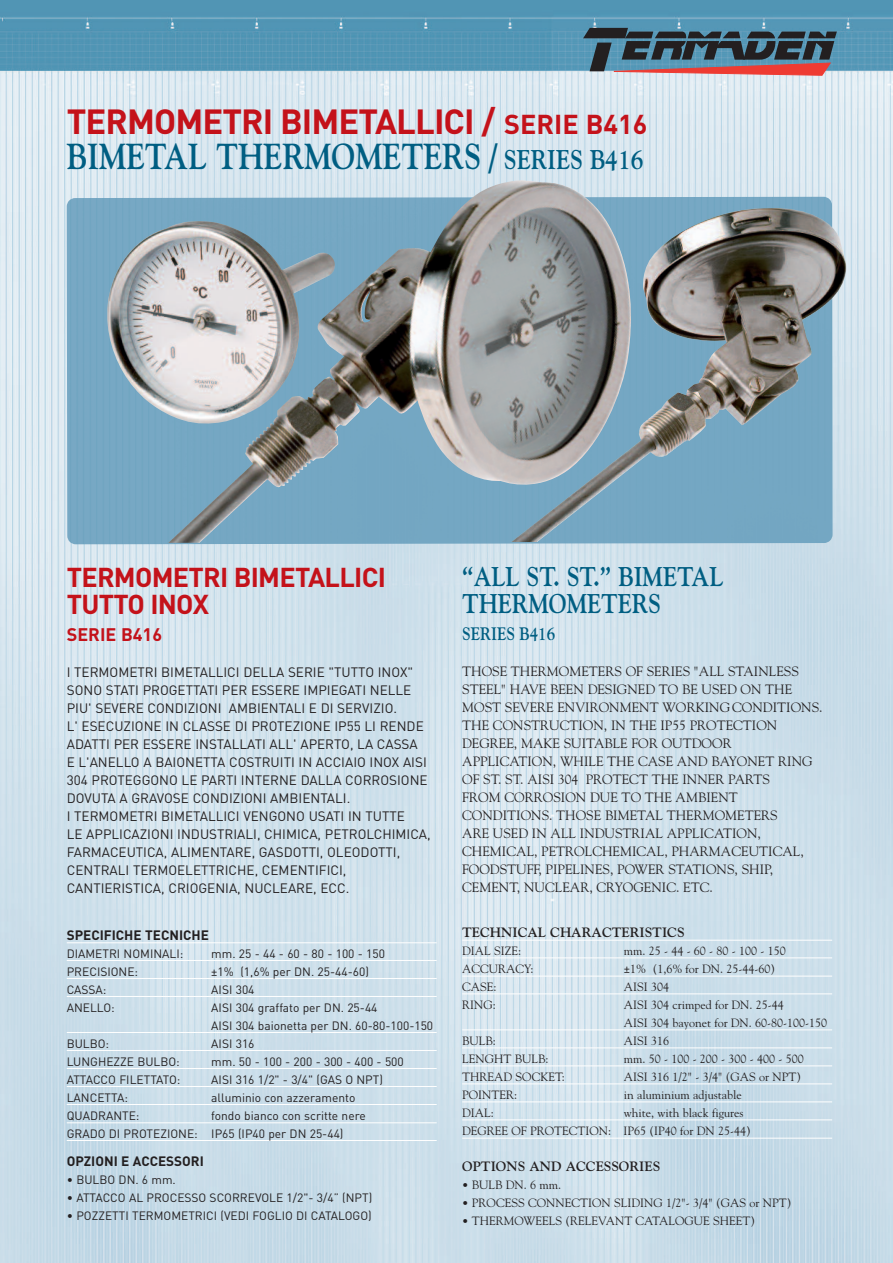
<style>
.page{position:relative;width:893px;height:1263px;background:#fff}
.page>*{position:absolute;margin:0;border:0;box-sizing:border-box;transform-origin:0 0}
.t1{font:700 36px "Goudy";color:#005e82;scale:.85 1}
.t2{font:700 34.5px "DIN";letter-spacing:-.025em;color:#c4121a}
.t3{font:700 27px/27px "DIN";letter-spacing:-.025em;color:#c4121a}
.t4{font:700 27px/27px "Goudy";color:#005e82;scale:.85 1}
.t5{font:700 18px "Goudy";color:#005e82;scale:.85 1}
.t6{font:700 18px "DIN";color:#c4121a}
.t7{font:13.5px/18px "DIN";color:#231f20}
.t8{font:13.5px/18px "Goudy";color:#231f20}
.t9{font:700 13.5px "Goudy";color:#231f20}
.t10{font:700 13.5px "DIN";color:#231f20}
.t11{font:12px/18px "DIN";color:#231f20}
.t12{font:12px/18px "Goudy";color:#231f20}
.s1{font-size:27px}
.s2{font-size:34.5px}
.s3{font-family:"DIN"}
</style>
<div class="page">
<img style="left:0;top:0;width:893px;height:1263px">
<svg style="left:583px;top:28px;width:254px;height:48px"></svg>
<div style="left:67px;top:197px;width:766px;height:347px;background:#77a8c4"></div>
<hr style="left:67px;top:942px;width:370px;height:1px;background:#fff">
<hr style="left:67px;top:960px;width:370px;height:1px;background:#fff">
<hr style="left:67px;top:978px;width:370px;height:1px;background:#fff">
<hr style="left:67px;top:996px;width:370px;height:1px;background:#fff">
<hr style="left:67px;top:1032px;width:370px;height:1px;background:#fff">
<hr style="left:67px;top:1050px;width:370px;height:1px;background:#fff">
<hr style="left:67px;top:1068px;width:370px;height:1px;background:#fff">
<hr style="left:67px;top:1086px;width:370px;height:1px;background:#fff">
<hr style="left:67px;top:1104px;width:370px;height:1px;background:#fff">
<hr style="left:67px;top:1122px;width:370px;height:1px;background:#fff">
<hr style="left:67px;top:1140px;width:370px;height:1px;background:#fff">
<hr style="left:462px;top:940px;width:370px;height:1px;background:#fff">
<hr style="left:462px;top:958px;width:370px;height:1px;background:#fff">
<hr style="left:462px;top:976px;width:370px;height:1px;background:#fff">
<hr style="left:462px;top:994px;width:370px;height:1px;background:#fff">
<hr style="left:462px;top:1030px;width:370px;height:1px;background:#fff">
<hr style="left:462px;top:1048px;width:370px;height:1px;background:#fff">
<hr style="left:462px;top:1066px;width:370px;height:1px;background:#fff">
<hr style="left:462px;top:1084px;width:370px;height:1px;background:#fff">
<hr style="left:462px;top:1102px;width:370px;height:1px;background:#fff">
<hr style="left:462px;top:1120px;width:370px;height:1px;background:#fff">
<hr style="left:462px;top:1138px;width:370px;height:1px;background:#fff">
<img style="left:635px;top:208px;width:211px;height:333px">
<img style="left:107px;top:221px;width:61px;height:202px">
<img style="left:168px;top:180px;width:467px;height:363px">
<h2 class="t2" style="left:67px;top:102px;width:582px">TERMOMETRI BIMETALLICI / <span class="s1">SERIE B416</span></h2>
<h1 class="t1" style="left:67px;top:135px;width:680px">BIMETAL THERMOMETERS <span class="s2">/</span> <span class="s1">SERIES B416</span></h1>
<h3 class="t3" style="left:67px;top:564px;width:321px">TERMOMETRI BIMETALLICI<br>TUTTO INOX</h3>
<h3 class="t6" style="left:67px;top:624px;width:97px">SERIE B416</h3>
<p class="t7" style="left:67px;top:664px;width:365px">I TERMOMETRI BIMETALLICI DELLA SERIE "TUTTO INOX" SONO STATI PROGETTATI PER ESSERE IMPIEGATI NELLE PIU' SEVERE CONDIZIONI AMBIENTALI E DI SERVIZIO.<br>L' ESECUZIONE IN CLASSE DI PROTEZIONE IP55 LI RENDE ADATTI PER ESSERE INSTALLATI ALL' APERTO, LA CASSA<br>E L'ANELLO A BAIONETTA COSTRUITI IN ACCIAIO INOX AISI 304 PROTEGGONO LE PARTI INTERNE DALLA CORROSIONE DOVUTA A GRAVOSE CONDIZIONI AMBIENTALI.<br>I TERMOMETRI BIMETALLICI VENGONO USATI IN TUTTE<br>LE APPLICAZIONI INDUSTRIALI, CHIMICA, PETROLCHIMICA, FARMACEUTICA, ALIMENTARE, GASDOTTI, OLEODOTTI, CENTRALI TERMOELETTRICHE, CEMENTIFICI, CANTIERISTICA, CRIOGENIA, NUCLEARE, ECC.</p>
<p class="t10" style="left:67px;top:927px;width:144px">SPECIFICHE TECNICHE</p>
<p class="t11" style="left:67px;top:944px;width:118px">DIAMETRI NOMINALI:</p>
<p class="t11" style="left:211px;top:944px;width:175px">mm.25-44-60-80-100-150</p>
<p class="t11" style="left:67px;top:962px;width:73px">PRECISIONE:</p>
<p class="t11" style="left:211px;top:962px;width:159px">±1% (1,6% per DN. 25-44-60)</p>
<p class="t11" style="left:67px;top:980px;width:41px">CASSA:</p>
<p class="t11" style="left:211px;top:980px;width:45px">AISI 304</p>
<p class="t11" style="left:67px;top:998px;width:49px">ANELLO:</p>
<p class="t11" style="left:211px;top:998px;width:223px">AISI 304 graffato per DN. 25-44<br>AISI 304 baionetta per DN. 60-80-100-150</p>
<p class="t11" style="left:67px;top:1034px;width:44px">BULBO:</p>
<p class="t11" style="left:211px;top:1034px;width:45px">AISI 316</p>
<p class="t11" style="left:67px;top:1052px;width:115px">LUNGHEZZE BULBO:</p>
<p class="t11" style="left:211px;top:1052px;width:194px">mm. 50 - 100 - 200 - 300 - 400 - 500</p>
<p class="t11" style="left:67px;top:1070px;width:115px">ATTACCO FILETTATO:</p>
<p class="t11" style="left:211px;top:1070px;width:173px">AISI 316 1/2" - 3/4" (GAS O NPT)</p>
<p class="t11" style="left:67px;top:1088px;width:63px">LANCETTA:</p>
<p class="t11" style="left:211px;top:1088px;width:146px">alluminio con azzeramento</p>
<p class="t11" style="left:67px;top:1106px;width:74px">QUADRANTE:</p>
<p class="t11" style="left:67px;top:1106px;width:300px;text-indent:145px">fondo bianco con scritte nere<br>GRADO DI PROTEZIONE: IP65 (IP40 per DN 25-44)</p>
<p class="t10" style="left:67px;top:1153px;width:139px">OPZIONI E ACCESSORI</p>
<p class="t11" style="left:67px;top:1171px;width:111px">• BULBO DN. 6 mm.</p>
<p class="t11" style="left:67px;top:1189px;width:307px">• ATTACCO AL PROCESSO SCORREVOLE 1/2"- 3/4” (NPT)</p>
<p class="t11" style="left:67px;top:1207px;width:306px">• POZZETTI TERMOMETRICI (VEDI FOGLIO DI CATALOGO)</p>
<h3 class="t4" style="left:462px;top:563px;width:309px">“ALL ST. ST.” BIMETAL<br>THERMOMETERS</h3>
<h3 class="t5" style="left:462px;top:623px;width:111px">SERIES B416</h3>
<p class="t8" style="left:462px;top:662px;width:362px">THOSE THERMOMETERS OF SERIES "ALL STAINLESS STEEL" HAVE BEEN DESIGNED TO BE USED ON THE MOST SEVERE ENVIRONMENT WORKINGCONDITIONS.<br>THE CONSTRUCTION, IN THE IP55 PROTECTION DEGREE, MAKE SUITABLE FOR OUTDOOR APPLICATION, WHILE THE CASE AND BAYONET RING OF ST. ST. AISI 304 PROTECT THE INNER PARTS<br>FROM CORROSION DUE TO THE AMBIENT CONDITIONS. THOSE BIMETAL THERMOMETERS<br>ARE USED IN ALL INDUSTRIAL APPLICATION, CHEMICAL, PETROLCHEMICAL, PHARMACEUTICAL, FOODSTUFF, PIPELINES, POWER STATIONS, SHIP, CEMENT, NUCLEAR, CRYOGENIC. ETC.</p>
<p class="t9" style="left:462px;top:925px;width:224px">TECHNICAL CHARACTERISTICS</p>
<p class="t12" style="left:462px;top:942px;width:60px">DIAL SIZE:</p>
<p class="t12" style="left:624px;top:942px;width:163px">mm.25-44-60-80-100-150</p>
<p class="t12" style="left:462px;top:960px;width:73px">ACCURACY:</p>
<p class="t12" style="left:624px;top:960px;width:153px"><span class="s3">±</span>1% (1,6% for DN. 25-44-60)</p>
<p class="t12" style="left:462px;top:978px;width:36px">CASE:</p>
<p class="t12" style="left:624px;top:978px;width:47px">AISI 304</p>
<p class="t12" style="left:462px;top:996px;width:35px">RING:</p>
<p class="t12" style="left:624px;top:996px;width:205px">AISI 304 crimped for DN. 25-44<br>AISI 304 bayonet for DN. 60-80-100-150</p>
<p class="t12" style="left:462px;top:1032px;width:35px">BULB:</p>
<p class="t12" style="left:624px;top:1032px;width:47px">AISI 316</p>
<p class="t12" style="left:462px;top:1050px;width:88px">LENGHT BULB:</p>
<p class="t12" style="left:624px;top:1050px;width:181px">mm. 50 - 100 - 200 - 300 - 400 - 500</p>
<p class="t12" style="left:462px;top:1068px;width:104px">THREAD SOCKET:</p>
<p class="t12" style="left:624px;top:1068px;width:179px">AISI 316 1/2" - 3/4" (GAS or NPT)</p>
<p class="t12" style="left:462px;top:1086px;width:57px">POINTER:</p>
<p class="t12" style="left:624px;top:1086px;width:119px">in aluminium adjustable</p>
<p class="t12" style="left:462px;top:1104px;width:33px">DIAL:</p>
<p class="t12" style="left:462px;top:1104px;width:290px;text-indent:162px">white, with black figures<br>DEGREE OF PROTECTION: IP65 (IP40 for DN 25-44)</p>
<p class="t9" style="left:462px;top:1159px;width:199px">OPTIONS AND ACCESSORIES</p>
<p class="t12" style="left:462px;top:1176px;width:100px"><span class="s3">•</span> BULB DN. 6 mm.</p>
<p class="t12" style="left:462px;top:1194px;width:331px"><span class="s3">•</span> PROCESS CONNECTION SLIDING 1/2"- 3/4" (GAS or NPT)</p>
<p class="t12" style="left:462px;top:1212px;width:294px"><span class="s3">•</span> THERMOWEELS (RELEVANT CATALOGUE SHEET)</p>
</div>
